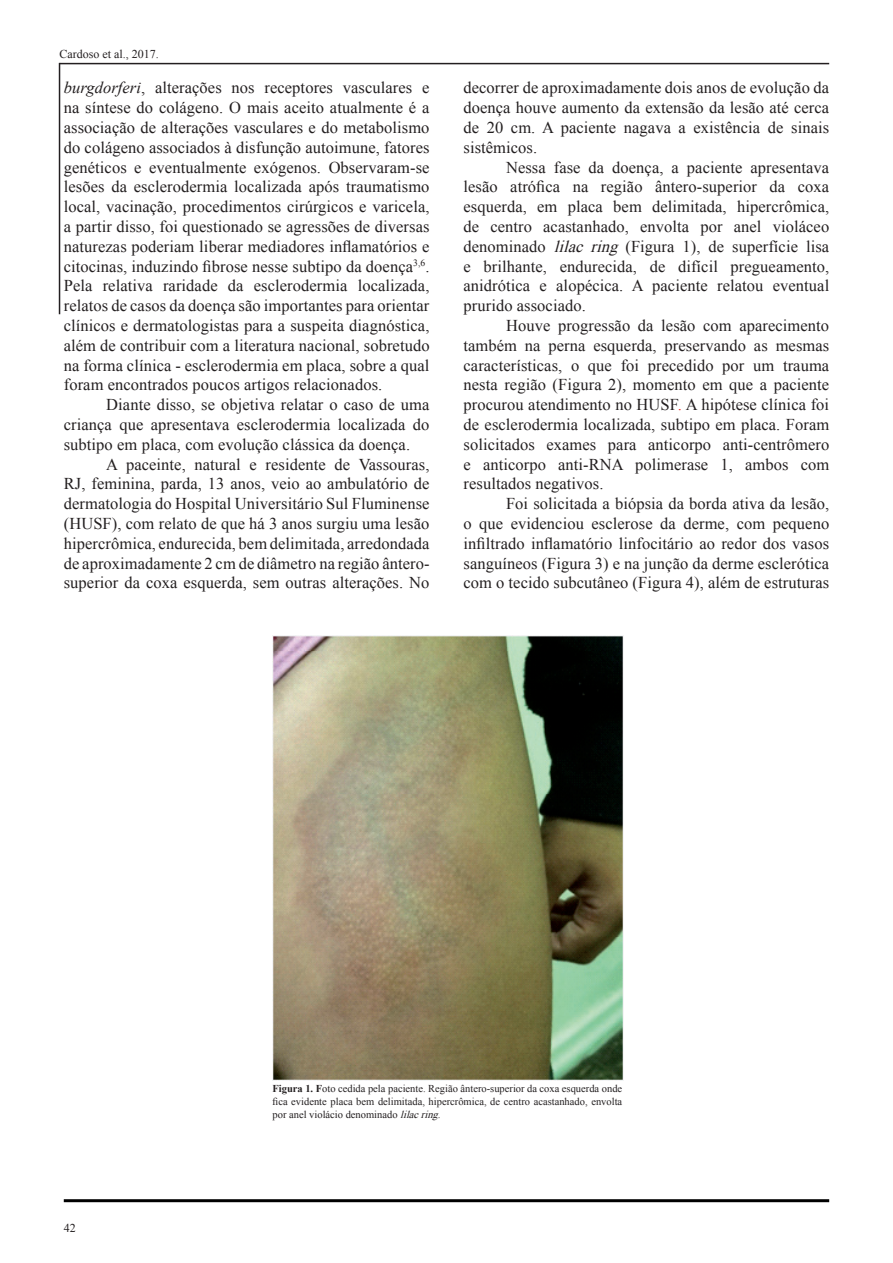
<style>
.page{position:relative;width:893px;height:1263px;background:#fff}
.page>*{position:absolute;margin:0;border:0;box-sizing:border-box;transform-origin:0 0}
.t1{font:16.5px/19.8px "Times New Roman";letter-spacing:.005em;color:#231f20;text-align:justify}
.t2{font:12px "Times New Roman";color:#231f20}
.t3{font:10.5px/12.6px "Times New Roman";color:#231f20;text-align:justify}
.s1{font-style:italic}
.s2{color:#ee2f2a}
.s3{font-weight:700}
</style>
<div class="page">
<hr style="left:59px;top:63px;width:770px;height:1px;background:#231f20">
<hr style="left:59px;top:63px;width:1px;height:251px;background:#231f20">
<hr style="left:64px;top:1199px;width:765px;height:3px;background:#000">
<img style="left:272px;top:635px;width:352px;height:445px">
<p class="t2" style="left:60px;top:46px;width:101px">Cardoso et al., 2017.</p>
<p class="t1" style="left:64px;top:78px;width:367px"><span class="s1">burgdorferi</span>, alterações nos receptores vasculares e na síntese do colágeno. O mais aceito atualmente é a associação de alterações vasculares e do metabolismo do colágeno associados à disfunção autoimune, fatores genéticos e eventualmente exógenos. Observaram-se lesões da esclerodermia localizada após traumatismo local, vacinação, procedimentos cirúrgicos e varicela, a partir disso, foi questionado se agressões de diversas naturezas poderiam liberar mediadores inflamatórios e citocinas, induzindo fibrose nesse subtipo da doença<sup>3,6</sup>.<br>Pela relativa raridade da esclerodermia localizada, relatos de casos da doença são importantes para orientar clínicos e dermatologistas para a suspeita diagnóstica, além de contribuir com a literatura nacional, sobretudo na forma clínica - esclerodermia em placa, sobre a qual foram encontrados poucos artigos relacionados.</p>
<p class="t1" style="left:64px;top:394px;width:367px;text-indent:43px">Diante disso, se objetiva relatar o caso de uma criança que apresentava esclerodermia localizada do subtipo em placa, com evolução clássica da doença.</p>
<p class="t1" style="left:64px;top:454px;width:367px;text-indent:43px">A paceinte, natural e residente de Vassouras, RJ, feminina, parda, 13 anos, veio ao ambulatório de dermatologia do Hospital Universitário Sul Fluminense (HUSF), com relato de que há 3 anos surgiu uma lesão hipercrômica, endurecida, bem delimitada, arredondada de aproximadamente 2 cm de diâmetro na região ântero&shy;superior da coxa esquerda, sem outras alterações. No</p>
<p class="t1" style="left:463px;top:78px;width:367px">decorrer de aproximadamente dois anos de evolução da doença houve aumento da extensão da lesão até cerca de 20 cm. A paciente nagava a existência de sinais sistêmicos.</p>
<p class="t1" style="left:463px;top:157px;width:367px;text-indent:43px">Nessa fase da doença, a paciente apresentava lesão atrófica na região ântero-superior da coxa esquerda, em placa bem delimitada, hipercrômica, de centro acastanhado, envolta por anel violáceo denominado <span class="s1">lilac ring</span> (Figura 1), de superfície lisa e brilhante, endurecida, de difícil pregueamento, anidrótica e alopécica. A paciente relatou eventual prurido associado.</p>
<p class="t1" style="left:463px;top:315px;width:367px;text-indent:43px">Houve progressão da lesão com aparecimento também na perna esquerda, preservando as mesmas características, o que foi precedido por um trauma nesta região (Figura 2), momento em que a paciente procurou atendimento no HUSF<span class="s2">.</span> A hipótese clínica foi de esclerodermia localizada, subtipo em placa. Foram solicitados exames para anticorpo anti-centrômero e anticorpo anti-RNA polimerase 1, ambos com resultados negativos.</p>
<p class="t1" style="left:463px;top:493px;width:367px;text-indent:43px">Foi solicitada a biópsia da borda ativa da lesão, o que evidenciou esclerose da derme, com pequeno infiltrado inflamatório linfocitário ao redor dos vasos sanguíneos (Figura 3) e na junção da derme esclerótica com o tecido subcutâneo (Figura 4), além de estruturas</p>
<p class="t2" style="left:64px;top:1220px;width:13px">42</p>
<p class="t3" style="left:272px;top:1082px;width:351px"><span class="s3">Figura 1. F</span>oto cedida pela paciente. Região ântero-superior da coxa esquerda onde fica evidente placa bem delimitada, hipercrômica, de centro acastanhado, envolta por anel violácio denominado <span class="s1">lilacring.</span></p>
</div>
